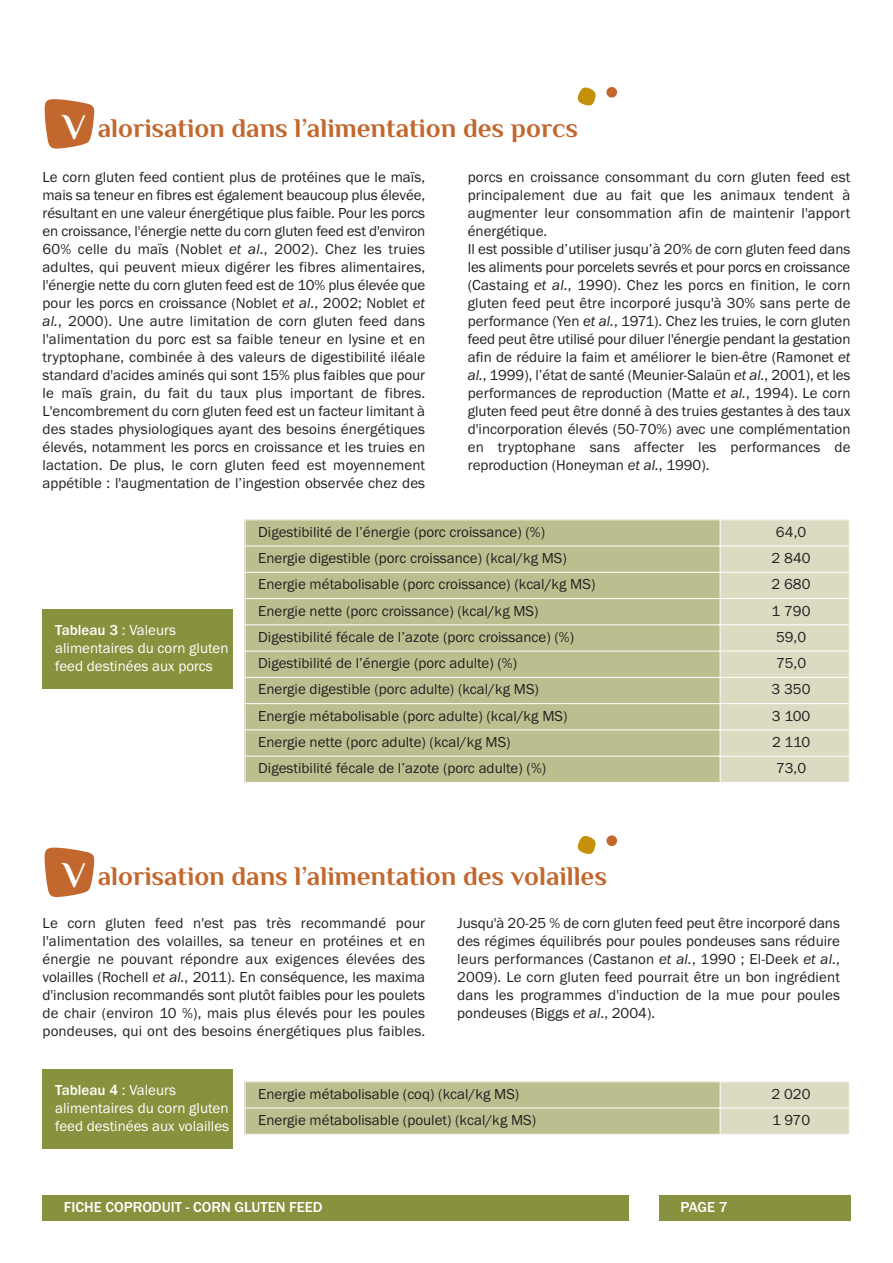
<style>
.page{position:relative;width:893px;height:1263px;background:#fff}
.page>*{position:absolute;margin:0;border:0;box-sizing:border-box;transform-origin:0 0}
.t1{font:700 27px "Philosopher";color:#c2682e}
.t2{font:15px/18px "Franklin Gothic";color:#231f20;text-align:justify}
.t3{font:15px/18px "Franklin Gothic";color:#fff}
.t4{font:500 15px "Franklin Gothic";color:#fff}
.s1{font-size:36px;color:#fff}
.s2{font-style:italic}
.s3{font-weight:500}
</style>
<div class="page">
<div style="left:43px;top:1195px;width:586px;height:25px;background:#88913d"></div>
<div style="left:659px;top:1195px;width:191px;height:25px;background:#88913d"></div>
<div style="left:43px;top:609px;width:190px;height:80px;background:#88913d"></div>
<div style="left:245px;top:519px;width:475px;height:27px;background:#bdbe8f"></div>
<div style="left:720px;top:519px;width:130px;height:27px;background:#dbdbc2"></div>
<div style="left:245px;top:546px;width:475px;height:26px;background:#bdbe8f"></div>
<div style="left:720px;top:546px;width:130px;height:26px;background:#dbdbc2"></div>
<div style="left:245px;top:572px;width:475px;height:27px;background:#bdbe8f"></div>
<div style="left:720px;top:572px;width:130px;height:27px;background:#dbdbc2"></div>
<div style="left:245px;top:599px;width:475px;height:26px;background:#bdbe8f"></div>
<div style="left:720px;top:599px;width:130px;height:26px;background:#dbdbc2"></div>
<div style="left:245px;top:625px;width:475px;height:26px;background:#bdbe8f"></div>
<div style="left:720px;top:625px;width:130px;height:26px;background:#dbdbc2"></div>
<div style="left:245px;top:651px;width:475px;height:26px;background:#bdbe8f"></div>
<div style="left:720px;top:651px;width:130px;height:26px;background:#dbdbc2"></div>
<div style="left:245px;top:677px;width:475px;height:27px;background:#bdbe8f"></div>
<div style="left:720px;top:677px;width:130px;height:27px;background:#dbdbc2"></div>
<div style="left:245px;top:704px;width:475px;height:26px;background:#bdbe8f"></div>
<div style="left:720px;top:704px;width:130px;height:26px;background:#dbdbc2"></div>
<div style="left:245px;top:730px;width:475px;height:26px;background:#bdbe8f"></div>
<div style="left:720px;top:730px;width:130px;height:26px;background:#dbdbc2"></div>
<div style="left:245px;top:756px;width:475px;height:27px;background:#bdbe8f"></div>
<div style="left:720px;top:756px;width:130px;height:27px;background:#dbdbc2"></div>
<hr style="left:245px;top:519px;width:1px;height:264px;background:#fff">
<hr style="left:720px;top:519px;width:1px;height:264px;background:#fff">
<hr style="left:849px;top:519px;width:1px;height:264px;background:#fff">
<hr style="left:245px;top:519px;width:605px;height:1px;background:#fff">
<hr style="left:245px;top:546px;width:605px;height:1px;background:#fff">
<hr style="left:245px;top:572px;width:605px;height:1px;background:#fff">
<hr style="left:245px;top:598px;width:605px;height:1px;background:#fff">
<hr style="left:245px;top:624px;width:605px;height:1px;background:#fff">
<hr style="left:245px;top:651px;width:605px;height:1px;background:#fff">
<hr style="left:245px;top:677px;width:605px;height:1px;background:#fff">
<hr style="left:245px;top:703px;width:605px;height:1px;background:#fff">
<hr style="left:245px;top:729px;width:605px;height:1px;background:#fff">
<hr style="left:245px;top:756px;width:605px;height:1px;background:#fff">
<hr style="left:245px;top:782px;width:605px;height:1px;background:#fff">
<div style="left:606px;top:87px;width:11px;height:11px;background:#c2682e;border-radius:50%"></div>
<svg style="left:45px;top:99px;width:49px;height:50px;background:#ca7d4c"></svg>
<svg style="left:577px;top:87px;width:19px;height:19px"></svg>
<div style="left:606px;top:835px;width:11px;height:11px;background:#c2682e;border-radius:50%"></div>
<svg style="left:45px;top:848px;width:49px;height:49px;background:#c97b48"></svg>
<svg style="left:577px;top:835px;width:19px;height:19px"></svg>
<div style="left:43px;top:1069px;width:190px;height:80px;background:#88913d"></div>
<div style="left:245px;top:1081px;width:475px;height:27px;background:#bdbe8f"></div>
<div style="left:720px;top:1081px;width:130px;height:27px;background:#dbdbc2"></div>
<div style="left:245px;top:1108px;width:475px;height:27px;background:#bdbe8f"></div>
<div style="left:720px;top:1108px;width:130px;height:27px;background:#dbdbc2"></div>
<hr style="left:245px;top:1081px;width:1px;height:54px;background:#fff">
<hr style="left:720px;top:1081px;width:1px;height:54px;background:#fff">
<hr style="left:849px;top:1081px;width:1px;height:54px;background:#fff">
<hr style="left:245px;top:1081px;width:605px;height:1px;background:#fff">
<hr style="left:245px;top:1108px;width:605px;height:1px;background:#fff">
<hr style="left:245px;top:1134px;width:605px;height:1px;background:#fff">
<h1 class="t1" style="left:63px;top:113px;width:517px"><span class="s1">V</span> alorisation dans l’alimentation des porcs</h1>
<p class="t2" style="left:43px;top:168px;width:384px">Le corn gluten feed contient plus de protéines que le maïs, mais sa teneur en fibres est également beaucoup plus élevée, résultant en une valeur énergétique plus faible. Pour les porcs en croissance, l'énergie nette du corn gluten feed est d'environ 60% celle du maïs (Noblet <span class="s2">et al.</span>, 2002). Chez les truies adultes, qui peuvent mieux digérer les fibres alimentaires, l'énergie nette du corn gluten feed est de 10% plus élevée que pour les porcs en croissance (Noblet <span class="s2">et al.</span>, 2002; Noblet <span class="s2">et al.</span>, 2000). Une autre limitation de corn gluten feed dans l'alimentation du porc est sa faible teneur en lysine et en tryptophane, combinée à des valeurs de digestibilité iléale standard d'acides aminés qui sont 15% plus faibles que pour le maïs grain, du fait du taux plus important de fibres.<br>L'encombrement du corn gluten feed est un facteur limitant à des stades physiologiques ayant des besoins énergétiques élevés, notamment les porcs en croissance et les truies en lactation. De plus, le corn gluten feed est moyennement appétible : l'augmentation de l’ingestion observée chez des</p>
<p class="t2" style="left:468px;top:168px;width:384px;text-align:left">porcs en croissance consommant du corn gluten feed est principalement due au fait que les animaux tendent à augmenter leur consommation afin de maintenir l'apport énergétique.<br>Il est possible d’utiliser jusqu’à 20% de corn gluten feed dans les aliments pour porcelets sevrés et pour porcs en croissance (Castaing <span class="s2">et al.</span>, 1990). Chez les porcs en finition, le corn gluten feed peut être incorporé jusqu'à 30% sans perte de performance (Yen <span class="s2">et al.</span>, 1971). Chez les truies, le corn gluten feed peut être utilisé pour diluer l'énergie pendant la gestation afin de réduire la faim et améliorer le bien-être (Ramonet <span class="s2">et al.</span>, 1999), l’état de santé (Meunier-Salaün <span class="s2">et al.</span>, 2001), et les performances de reproduction (Matte <span class="s2">et al.</span>, 1994). Le corn gluten feed peut être donné à des truies gestantes à des taux d'incorporation élevés (50-70%) avec une complémentation en tryptophane sans affecter les performances de reproduction (Honeyman <span class="s2">et al.</span>, 1990).</p>
<p class="t3" style="left:55px;top:621px;width:175px"><span class="s3">Tableau 3</span> : Valeurs alimentaires du corn gluten feed destinées aux porcs</p>
<p class="t2" style="left:258px;top:523px;width:288px">Digestibilité de l’énergie (porc croissance) (%)</p>
<p class="t2" style="left:776px;top:523px;width:32px">64,0</p>
<p class="t2" style="left:258px;top:549px;width:310px">Energie digestible (porc croissance) (kcal/kg MS)</p>
<p class="t2" style="left:772px;top:549px;width:41px">2 840</p>
<p class="t2" style="left:258px;top:575px;width:339px">Energie métabolisable (porc croissance) (kcal/kg MS)</p>
<p class="t2" style="left:772px;top:575px;width:40px">2 680</p>
<p class="t2" style="left:258px;top:601px;width:282px">Energie nette (porc croissance) (kcal/kg MS)</p>
<p class="t2" style="left:772px;top:601px;width:40px">1 790</p>
<p class="t2" style="left:258px;top:628px;width:317px">Digestibilité fécale de l’azote (porc croissance) (%)</p>
<p class="t2" style="left:776px;top:628px;width:32px">59,0</p>
<p class="t2" style="left:258px;top:654px;width:260px">Digestibilité de l’énergie (porc adulte) (%)</p>
<p class="t2" style="left:776px;top:654px;width:32px">75,0</p>
<p class="t2" style="left:258px;top:680px;width:282px">Energie digestible (porc adulte) (kcal/kg MS)</p>
<p class="t2" style="left:772px;top:680px;width:40px">3 350</p>
<p class="t2" style="left:258px;top:706px;width:311px">Energie métabolisable (porc adulte) (kcal/kg MS)</p>
<p class="t2" style="left:772px;top:706px;width:40px">3 100</p>
<p class="t2" style="left:258px;top:733px;width:254px">Energie nette (porc adulte) (kcal/kg MS)</p>
<p class="t2" style="left:772px;top:733px;width:40px">2 110</p>
<p class="t2" style="left:258px;top:759px;width:290px">Digestibilité fécale de l’azote (porc adulte) (%)</p>
<p class="t2" style="left:776px;top:759px;width:32px">73,0</p>
<h1 class="t1" style="left:63px;top:862px;width:546px"><span class="s1">V</span> alorisation dans l’alimentation des volailles</h1>
<p class="t2" style="left:43px;top:914px;width:384px">Le corn gluten feed n'est pas très recommandé pour l'alimentation des volailles, sa teneur en protéines et en énergie ne pouvant répondre aux exigences élevées des volailles (Rochell <span class="s2">et al.</span>, 2011). En conséquence, les maxima d'inclusion recommandés sont plutôt faibles pour les poulets de chair (environ 10 %), mais plus élevés pour les poules pondeuses, qui ont des besoins énergétiques plus faibles.</p>
<p class="t2" style="left:457px;top:914px;width:384px">Jusqu'à 20-25 % de corn gluten feed peut être incorporé dans des régimes équilibrés pour poules pondeuses sans réduire leurs performances (Castanon <span class="s2">et al.</span>, 1990 ; El-Deek <span class="s2">et al.</span>, 2009). Le corn gluten feed pourrait être un bon ingrédient dans les programmes d'induction de la mue pour poules pondeuses (Biggs <span class="s2">et al</span>., 2004).</p>
<p class="t3" style="left:55px;top:1081px;width:175px"><span class="s3">Tableau 4</span> : Valeurs alimentaires du corn gluten feed destinées aux volailles</p>
<p class="t2" style="left:258px;top:1084px;width:263px">Energie métabolisable (coq) (kcal/kg MS)</p>
<p class="t2" style="left:772px;top:1084px;width:40px">2 020</p>
<p class="t2" style="left:258px;top:1111px;width:279px">Energie métabolisable (poulet) (kcal/kg MS)</p>
<p class="t2" style="left:772px;top:1111px;width:40px">1 970</p>
<p class="t4" style="left:64px;top:1197px;width:260px">FICHE COPRODUIT - CORN GLUTEN FEED</p>
<p class="t4" style="left:680px;top:1197px;width:49px">PAGE 7</p>
</div>
